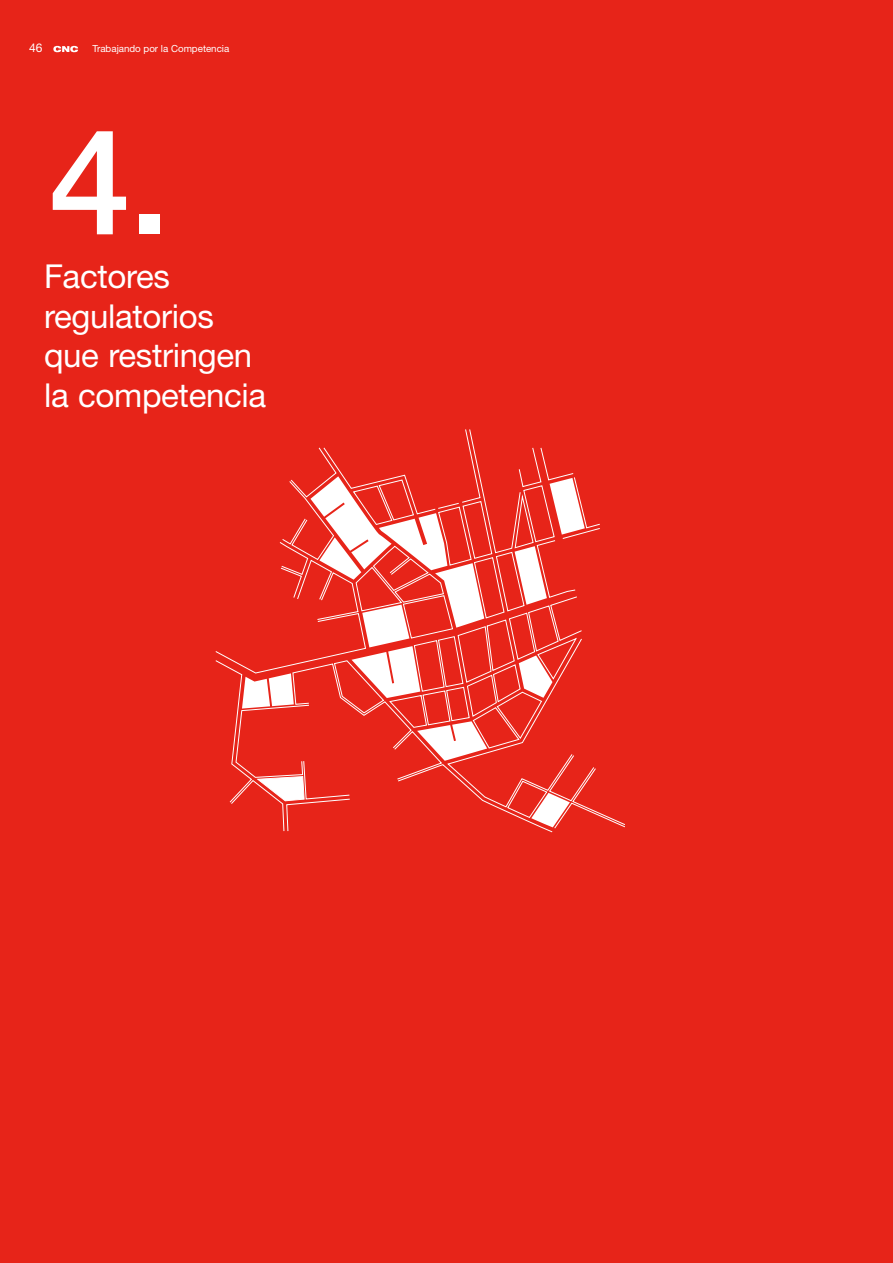
<style>
.page{position:relative;width:893px;height:1263px;background:#e72419}
.page>*{position:absolute;margin:0;border:0;box-sizing:border-box;transform-origin:0 0}
._1__Numero_capit{font:500 147.15px "Helvetica Neue";color:#fff}
._2__Cap_titulo{font:33px/39.6px "Helvetica Neue";letter-spacing:-.01em;color:#fff}
.t1{font:12px "Helvetica Neue";color:#fff}
.t2{font:9.75px "Helvetica Neue";color:#fff}
</style>
<div class="page">
<svg style="left:53px;top:46px;width:25px;height:6px"></svg>
<svg style="left:215px;top:429px;width:410px;height:404px"></svg>
<p class="t1" style="left:29px;top:41px;width:15px">46</p>
<p class="t2" style="left:92px;top:43px;width:138px">Trabajando por la Competencia</p>
<p class="_1__Numero_capit" style="left:49px;top:94px;width:123px">4.</p>
<p class="_2__Cap_titulo" style="left:44px;top:256px;width:224px">Factores regulatorios que restringen la competencia</p>
</div>
